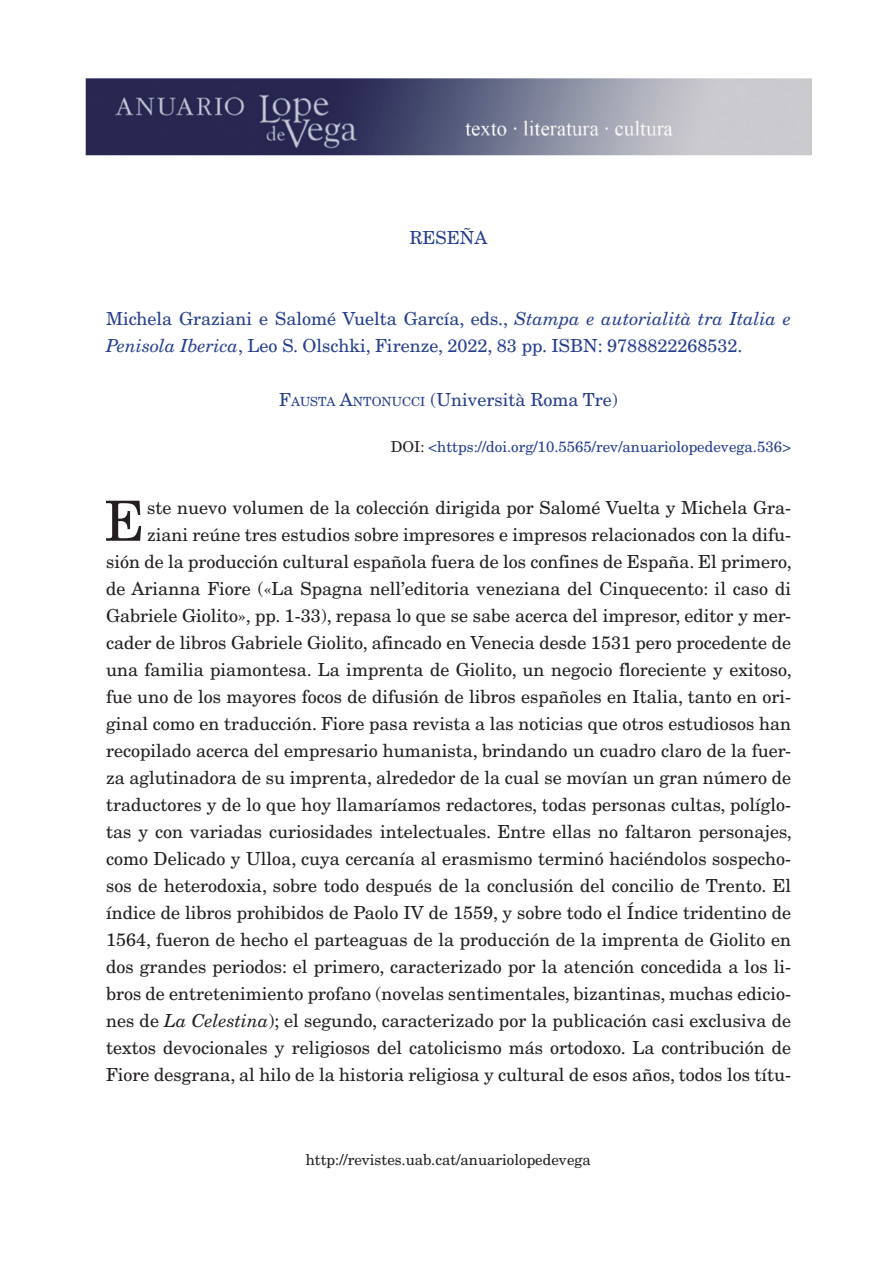
<style>
.page{position:relative;width:893px;height:1263px;background:#fff}
.page>*{position:absolute;margin:0;border:0;box-sizing:border-box;transform-origin:0 0}
.txt-capitular{font:55.35px "New Century Schlbk LT Std";color:#231f20}
.txt-capitular-2{font:18px/27px "New Century Schlbk LT Std";color:#231f20;text-align:right}
.txt-sinsan{font:18px/27px "New Century Schlbk LT Std";color:#253f8e}
.txt-cent{font:18px "New Century Schlbk LT Std";color:#253f8e}
.txt-sinsan-cpmenos-p{font:15px "New Century Schlbk LT Std";color:#253f8e}
.t1{font:15px "New Century Schlbk LT Std";color:#231f20}
.s1{font-style:italic}
.s2{font-style:inherit}
.s3{font-size:12.6px}
.s4{color:#231f20}
</style>
<div class="page">
<img style="left:85px;top:78px;width:727px;height:78px">
<p class="txt-sinsan" style="left:409px;top:223px;width:79px">RESEÑA</p>
<p class="txt-sinsan" style="left:106px;top:304px;width:686px">Michela Graziani e Salomé Vuelta García, eds., <span class="s1">Stampa e autorialità tra Italia e<br>Penisola Iberica</span>, Leo S. Olschki, Firenze, 2022, 83 pp. ISBN: 9788822268532.</p>
<p class="txt-cent" style="left:279px;top:388px;width:340px"><span class="s2">F</span><span class="s3">AUSTA</span> <span class="s2">A</span><span class="s3">NTONUCCI</span> (Università Roma Tre)</p>
<p class="txt-sinsan-cpmenos-p" style="left:391px;top:437px;width:401px"><span class="s4">DOI:</span> &lt;https://doi.org/10.5565/rev/anuariolopedevega.536&gt;</p>
<p class="txt-capitular-2" style="left:106px;top:493px;width:687px">ste nuevo volumen de la colección dirigida por Salomé Vuelta y Michela Gra&shy;ziani reúne tres estudios sobre impresores e impresos relacionados con la difu-<br>sión de la producción cultural española fuera de los confines de España. El primero, de Arianna Fiore («La Spagna nell’editoria veneziana del Cinquecento: il caso di Gabriele Giolito», pp. 1-33), repasa lo que se sabe acerca del impresor, editor y mer&shy;cader de libros Gabriele Giolito, afincado en Venecia desde 1531 pero procedente de una familia piamontesa. La imprenta de Giolito, un negocio floreciente y exitoso, fue uno de los mayores focos de difusión de libros españoles en Italia, tanto en ori&shy;ginal como en traducción. Fiore pasa revista a las noticias que otros estudiosos han recopilado acerca del empresario humanista, brindando un cuadro claro de la fuer&shy;za aglutinadora de su imprenta, alrededor de la cual se movían un gran número de traductores y de lo que hoy llamaríamos redactores, todas personas cultas, políglo&shy;tas y con variadas curiosidades intelectuales. Entre ellas no faltaron personajes, como Delicado y Ulloa, cuya cercanía al erasmismo terminó haciéndolos sospecho&shy;sos de heterodoxia, sobre todo después de la conclusión del concilio de Trento. El índice de libros prohibidos de Paolo IV de 1559, y sobre todo el Índice tridentino de 1564, fueron de hecho el parteaguas de la producción de la imprenta de Giolito en dos grandes periodos: el primero, caracterizado por la atención concedida a los li&shy;bros de entretenimiento profano (novelas sentimentales, bizantinas, muchas edicio&shy;nes de <span class="s1">La Celestina</span>); el segundo, caracterizado por la publicación casi exclusiva de textos devocionales y religiosos del catolicismo más ortodoxo. La contribución de Fiore desgrana, al hilo de la historia religiosa y cultural de esos años, todos los títu-</p>
<p class="txt-capitular" style="left:104px;top:487px;width:41px">E</p>
<p class="t1" style="left:305px;top:1149px;width:286px">http://revistes.uab.cat/anuariolopedevega</p>
</div>
